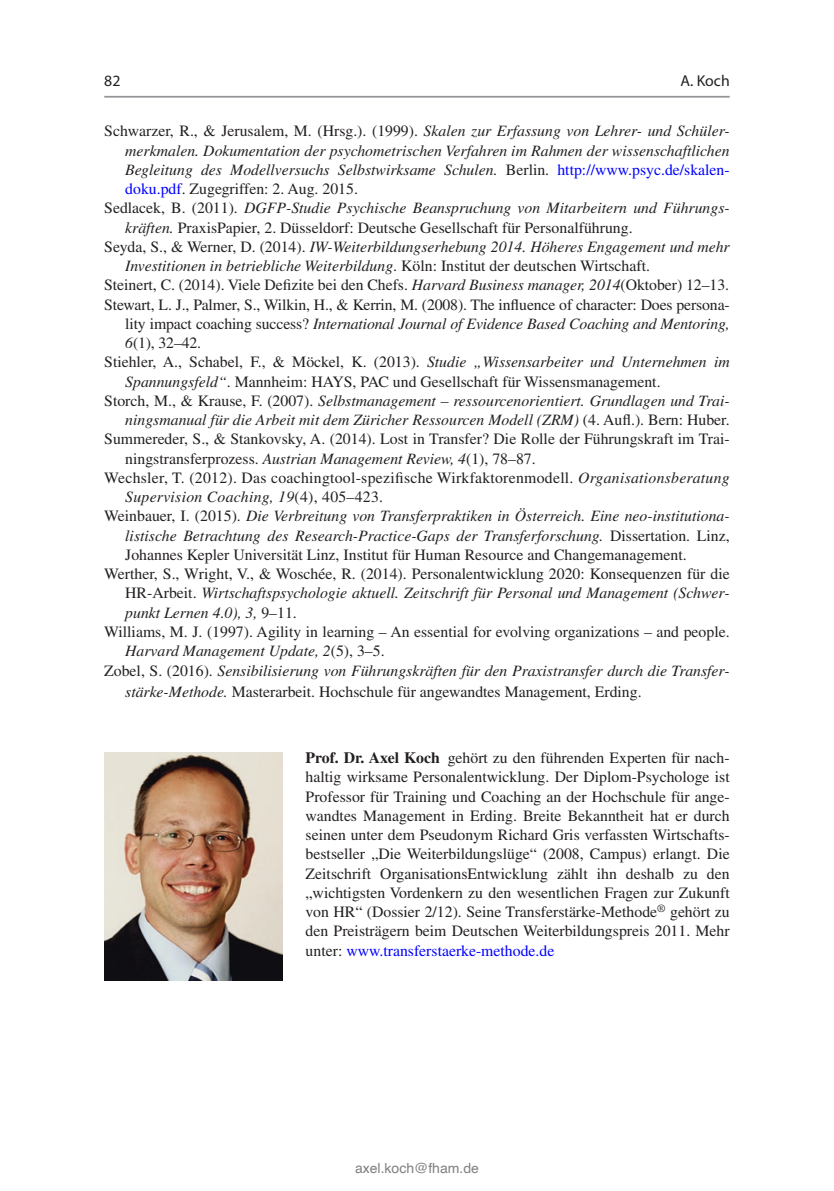
<style>
.page{position:relative;width:834px;height:1191px;background:#fff}
.page>*{position:absolute;margin:0;border:0;box-sizing:border-box;transform-origin:0 0}
.t1{font:15.75px/19.2px "Rhwsym Dnkxrr Kpqlty Lnxyqy Mttvdv Nbnlqp Times";color:#231f20}
.t2{font:italic 15.75px/19.2px "Pwnpff Mbnfdd Tkkmsw Lrlqtd Bmvjgn Rhqkxw Times";color:#231f20}
.t3{font:15.75px "Ttjnlt Wnjclg Cqwfmv Trflvm Cddhtc Gyvggc Myriad Pro";color:#231f20}
.t4{font:14px "Helvetica";color:#808080}
.s1{font-family:"Pwnpff Mbnfdd Tkkmsw Lrlqtd Bmvjgn Rhqkxw Times";font-style:italic}
.s2{font-family:"Rhwsym Dnkxrr Kpqlty Lnxyqy Mttvdv Nbnlqp Times";font-style:normal}
.s3{font-family:"Rhwsym Dnkxrr Kpqlty Lnxyqy Mttvdv Nbnlqp Times";font-style:normal;color:#00f}
.s4{color:#00f}
.s5{font-family:"Jdhbgj Ftxqyq Jcswqv Vqvhjd Pytwbd Kfllqy Times";font-weight:700}
</style>
<div class="page">
<hr style="left:104px;top:96px;width:625px;height:2px;background:#939598">
<img style="left:104px;top:752px;width:179px;height:228px">
<p class="t3" style="left:104px;top:71px;width:18px">82</p>
<p class="t3" style="left:680px;top:71px;width:51px">A. Koch</p>
<p class="t1" style="left:104px;top:121px;width:627px">Schwarzer, R., &amp; Jerusalem, M. (Hrsg.). (1999). <span class="s1">Skalen zur Erfassung von Lehrer- und Schüler-</span></p>
<p class="t2" style="left:125px;top:141px;width:606px">merkmalen. Dokumentation der psychometrischen Verfahren im Rahmen der wissenschaftlichen<br>Begleitung des Modellversuchs Selbstwirksame Schulen. <span class="s2">Berlin.</span> <span class="s3">http://www.psyc.de/skalen-</span></p>
<p class="t1" style="left:125px;top:179px;width:234px"><span class="s4">doku.pdf</span>. Zugegriffen: 2. Aug. 2015.</p>
<p class="t2" style="left:104px;top:198px;width:627px"><span class="s2">Sedlacek, B. (2011).</span> DGFP-Studie Psychische Beanspruchung von Mitarbeitern und Führungs-</p>
<p class="t1" style="left:125px;top:218px;width:508px"><span class="s1">kräften.</span> PraxisPapier, 2. Düsseldorf: Deutsche Gesellschaft für Personalführung.</p>
<p class="t2" style="left:125px;top:237px;width:606px;text-indent:-21px"><span class="s2">Seyda, S., &amp; Werner, D. (2014).</span> IW-Weiterbildungserhebung 2014. Höheres Engagement und mehr<br>Investitionen in betriebliche Weiterbildung<span class="s2">. Köln: Institut der deutschen Wirtschaft.</span></p>
<p class="t1" style="left:104px;top:275px;width:627px">Steinert, C. (2014). Viele Defizite bei den Chefs. <span class="s1">Harvard Business manager, 2014</span>(Oktober) 12–13.<br>Stewart, L. J., Palmer, S., Wilkin, H., &amp; Kerrin, M. (2008). The influence of character: Does persona-</p>
<p class="t2" style="left:125px;top:314px;width:605px"><span class="s2">lity impact coaching success?</span> International Journal of Evidence Based Coaching and Mentoring,</p>
<p class="t1" style="left:125px;top:333px;width:77px"><span class="s1">6</span>(1), 32–42.</p>
<p class="t1" style="left:104px;top:352px;width:627px">Stiehler, A., Schabel, F., &amp; Möckel, K. (2013). <span class="s1">Studie „Wissensarbeiter und Unternehmen im</span></p>
<p class="t1" style="left:125px;top:372px;width:536px"><span class="s1">Spannungsfeld“</span>. Mannheim: HAYS, PAC und Gesellschaft für Wissensmanagement.</p>
<p class="t2" style="left:104px;top:391px;width:627px;text-align:right"><span class="s2">Storch, M., &amp; Krause, F. (2007).</span> Selbstmanagement – ressourcenorientiert. Grundlagen und Trai&shy;ningsmanual für die Arbeit mit dem Züricher Ressourcen Modell (ZRM) <span class="s2">(4. Aufl.). Bern: Huber.</span></p>
<p class="t1" style="left:104px;top:429px;width:627px">Summereder, S., &amp; Stankovsky, A. (2014). Lost in Transfer? Die Rolle der Führungskraft im Trai-</p>
<p class="t1" style="left:125px;top:449px;width:412px">ningstransferprozess. <span class="s1">Austrian Management Review, 4</span>(1), 78–87.</p>
<p class="t1" style="left:104px;top:468px;width:627px">Wechsler, T. (2012). Das coachingtool-spezifische Wirkfaktorenmodell. <span class="s1">Organisationsberatung</span></p>
<p class="t2" style="left:125px;top:487px;width:259px">Supervision Coaching, 19<span class="s2">(4), 405–423.</span></p>
<p class="t2" style="left:104px;top:506px;width:627px"><span class="s2">Weinbauer, I. (2015).</span> Die Verbreitung von Transferpraktiken in Österreich. Eine neo-institutiona-</p>
<p class="t2" style="left:125px;top:526px;width:606px">listische Betrachtung des Research-Practice-Gaps der Transferforschung. <span class="s2">Dissertation. Linz,</span></p>
<p class="t1" style="left:104px;top:545px;width:627px;text-indent:21px">Johannes Kepler Universität Linz, Institut für Human Resource and Changemanagement.<br>Werther, S., Wright, V., &amp; Woschée, R. (2014). Personalentwicklung 2020: Konsequenzen für die</p>
<p class="t2" style="left:125px;top:583px;width:606px"><span class="s2">HR-Arbeit.</span> Wirtschaftspsychologie aktuell. Zeitschrift für Personal und Management (Schwer&shy;punkt Lernen 4.0), 3, <span class="s2">9–11.</span></p>
<p class="t1" style="left:104px;top:622px;width:626px">Williams, M. J. (1997). Agility in learning – An essential for evolving organizations – and people.</p>
<p class="t2" style="left:104px;top:641px;width:627px;text-indent:21px">Harvard Management Update, 2<span class="s2">(5), 3–5.<br>Zobel, S. (2016).</span> Sensibilisierung von Führungskräften für den Praxistransfer durch die Transfer-</p>
<p class="t1" style="left:125px;top:681px;width:518px"><span class="s1">stärke-Methode.</span> Masterarbeit. Hochschule für angewandtes Management, Erding.</p>
<p class="t1" style="left:305px;top:748px;width:425px;text-align:justify"><span class="s5">Prof. Dr. Axel Koch</span> gehört zu den führenden Experten für nach&shy;haltig wirksame Personalentwicklung. Der Diplom-Psychologe ist Professor für Training und Coaching an der Hochschule für ange&shy;wandtes Management in Erding. Breite Bekanntheit hat er durch seinen unter dem Pseudonym Richard Gris verfassten Wirtschafts&shy;bestseller „Die Weiterbildungslüge“ (2008, Campus) erlangt. Die Zeitschrift OrganisationsEntwicklung zählt ihn deshalb zu den „wichtigsten Vordenkern zu den wesentlichen Fragen zur Zukunft von HR“ (Dossier 2/12). Seine Transferstärke-Methode<sup>®</sup> gehört zu den Preisträgern beim Deutschen Weiterbildungspreis 2011. Mehr unter: <span class="s4">www.transferstaerke-methode.de</span></p>
<p class="t4" style="left:355px;top:1160px;width:125px">axel.koch@fham.de</p>
</div>
